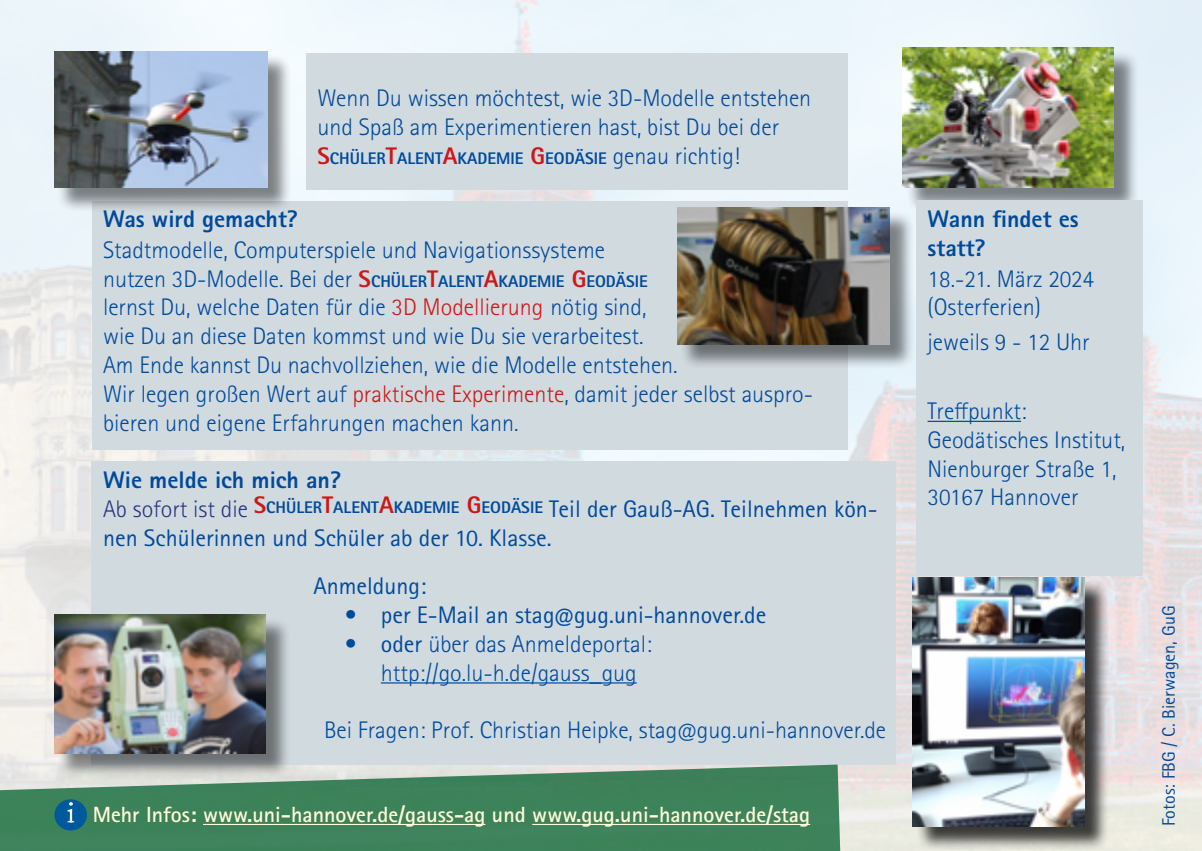
<style>
.page{position:relative;width:1202px;height:851px;background:#fff}
.page>*{position:absolute;margin:0;border:0;box-sizing:border-box;transform-origin:0 0}
.t1{font:300 24px/28.8px "Rotis Sans Serif Std";color:#004a9b}
.t2{font:24px/28.8px "Rotis Sans Serif Std";color:#004a9b}
.t3{font:800 24px/28.8px "Rotis Sans Serif Std";color:#004a9b}
.t4{font:700 22px "Rotis Sans Serif Std";color:#fffbd8}
.t5{font:18px "Rotis Sans Serif Std";color:#004a9b}
.t6{font:800 16.8px "Rotis Sans Serif Std";color:#004a9b}
.s1{font-size:24px;color:#cd1719}
.s2{font-weight:300;font-size:24px}
.s3{color:#cd1719}
.s4{font-weight:800}
.s5{font-weight:300;color:#283583}
.s6{font-weight:400}
</style>
<div class="page">
<img style="left:0;top:0;width:1202px;height:850px">
<div style="left:906px;top:50px;width:232px;height:162px;background:#000;opacity:.48"></div>
<img style="left:903px;top:47px;width:211px;height:141px">
<div style="left:92px;top:462px;width:804px;height:303px;background:#d1dadf"></div>
<hr style="left:381px;top:682px;width:256px;height:1px;background:#004a9b">
<div style="left:58px;top:617px;width:234px;height:160px;background:#000;opacity:.48"></div>
<img style="left:54px;top:614px;width:212px;height:139px">
<div style="left:92px;top:201px;width:756px;height:248px;background:#d1dadf"></div>
<div style="left:680px;top:211px;width:234px;height:158px;background:#000;opacity:.48"></div>
<img style="left:677px;top:208px;width:213px;height:136px">
<div style="left:58px;top:55px;width:234px;height:158px;background:#000;opacity:.48"></div>
<img style="left:54px;top:51px;width:213px;height:137px">
<div style="left:306px;top:54px;width:542px;height:136px;background:#d1dadf"></div>
<div style="left:916px;top:201px;width:226px;height:375px;background:#d1dadf"></div>
<hr style="left:927px;top:420px;width:94px;height:2px;background:#004a9b">
<div style="left:916px;top:580px;width:192px;height:270px;background:#000;opacity:.75"></div>
<img style="left:913px;top:577px;width:171px;height:249px">
<svg style="left:0;top:764px;width:851px;height:86px;fill:#3d825a"></svg>
<hr style="left:203px;top:823px;width:282px;height:1px;background:#fffbd8">
<hr style="left:532px;top:823px;width:278px;height:1px;background:#fffbd8">
<div style="left:54px;top:799px;width:33px;height:31px;background:#00599c;border-radius:50%"></div>
<svg style="left:67px;top:802px;width:7px;height:20px"></svg>
<p class="t1" style="left:317px;top:84px;width:495px">Wenn Du wissen möchtest, wie 3D-Modelle entstehen und Spaß am Experimentieren hast, bist Du bei der</p>
<p class="t6" style="left:317px;top:147px;width:424px"><span class="s1">S</span>CHÜLER<span class="s1">T</span>ALENT<span class="s1">A</span>KADEMIE <span class="s1">G</span>EODÄSIE <span class="s2">genau richtig!</span></p>
<p class="t3" style="left:103px;top:204px;width:197px">Was wird gemacht?</p>
<p class="t1" style="left:103px;top:236px;width:504px">Stadtmodelle, Computerspiele und Navigationssysteme</p>
<p class="t6" style="left:103px;top:270px;width:546px"><span class="s2">nutzen 3D-Modelle. Bei der</span> <span class="s1">S</span>CHÜLER<span class="s1">T</span>ALENT<span class="s1">A</span>KADEMIE <span class="s1">G</span>EODÄSIE</p>
<p class="t1" style="left:103px;top:293px;width:712px">lernst Du, welche Daten für die <span class="s3">3D Modellierung</span> nötig sind,<br>wie Du an diese Daten kommst und wie Du sie verarbeitest.<br>Am Ende kannst Du nachvollziehen, wie die Modelle entstehen.<br>Wir legen großen Wert auf <span class="s3">praktische Experimente</span>, damit jeder selbst auspro&shy;bieren und eigene Erfahrungen machen kann.</p>
<p class="t2" style="left:103px;top:466px;width:776px"><span class="s4">Wie melde ich mich an?<br></span><span class="s5">Ab sofort ist die</span> <sup>S</sup><sup>CHÜLER</sup><sup>T</sup><sup>ALENT</sup><sup>A</sup><sup>KADEMIE</sup> <sup>G</sup><sup>EODÄSIE</sup> Teil der Gauß-AG. Teilnehmen kön&shy;nen Schülerinnen und Schüler ab der 10. Klasse.</p>
<p class="t2" style="left:313px;top:571px;width:114px">Anmeldung:</p>
<p class="t2" style="left:345px;top:600px;width:423px">• per E-Mail an stag@gug.uni-hannover.de</p>
<p class="t1" style="left:381px;top:629px;width:273px;text-indent:-36px"><span class="s6">• oder</span> über das Anmeldeportal: http://go.lu-h.de/gauss_gug</p>
<p class="t1" style="left:324px;top:716px;width:563px">Bei Fragen: Prof. Christian Heipke, stag@gug.uni-hannover.de</p>
<p class="t4" style="left:93px;top:800px;width:719px">Mehr Infos: www.uni-hannover.de/gauss-ag und www.gug.uni-hannover.de/stag</p>
<p class="t3" style="left:927px;top:204px;width:153px">Wann findet es statt?</p>
<p class="t1" style="left:927px;top:264px;width:168px">18.-21. März 2024 (Osterferien)</p>
<p class="t1" style="left:927px;top:328px;width:164px">jeweils 9 - 12 Uhr</p>
<p class="t1" style="left:927px;top:397px;width:199px">Treffpunkt:<br>Geodätisches Institut,<br>Nienburger Straße 1,<br>30167 Hannover</p>
<p class="t5" style="left:1158px;top:826px;width:222px;rotate:-90deg">Fotos: FBG / C. Bierwagen, GuG</p>
</div>
